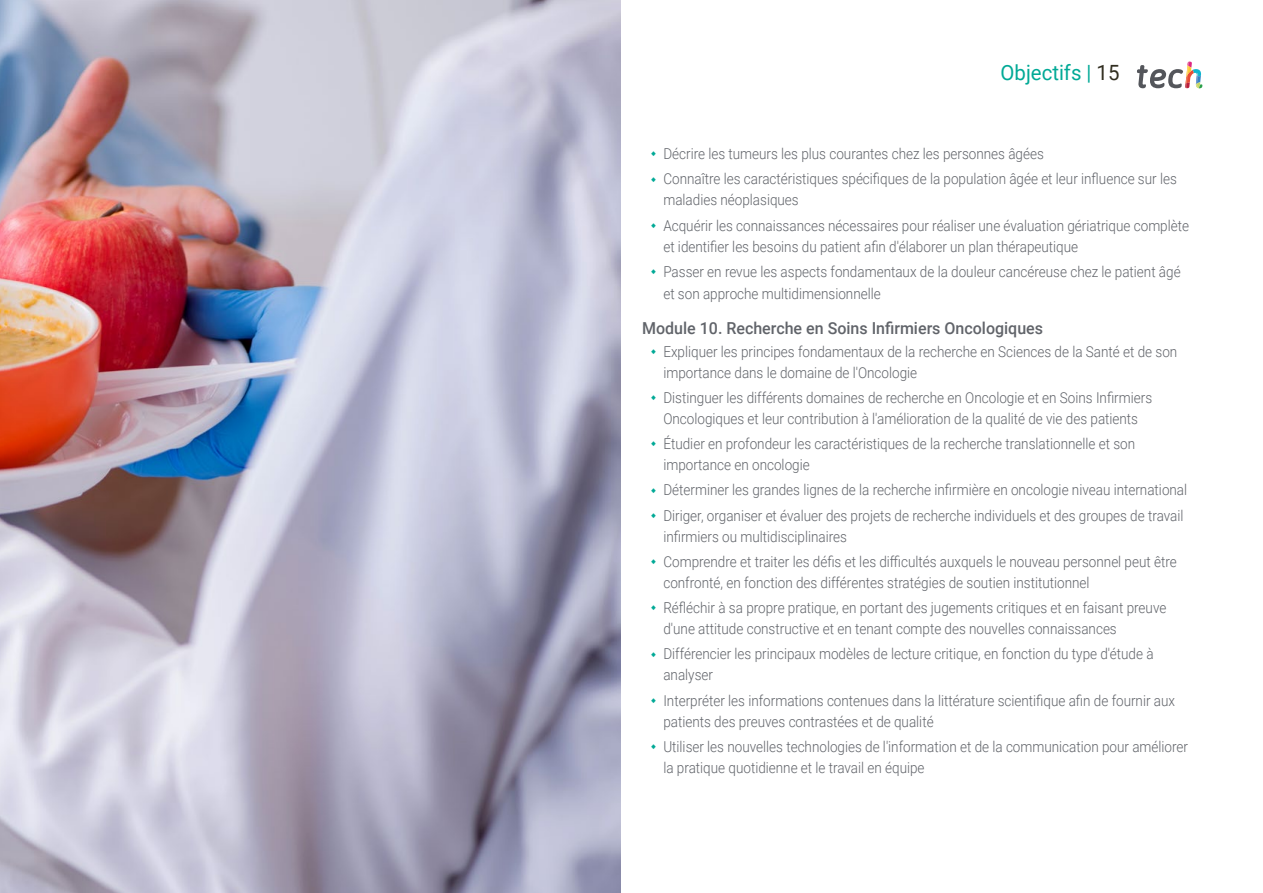
<style>
.page{position:relative;width:1263px;height:893px;background:#fff}
.page>*{position:absolute;margin:0;border:0;box-sizing:border-box;transform-origin:0 0}
.t1{font:21px "Roboto";color:#00a996}
.t2{font:500 16.5px "Roboto";color:#61646a}
.t3{font:300 15px/25.2px "Roboto";color:#61646a;scale:.9 1}
.s1{color:#312e20}
</style>
<div class="page">
<img style="left:0;top:0;width:621px;height:893px">
<svg style="left:1137px;top:62px;width:65px;height:27px"></svg>
<h1 class="t1" style="left:1000px;top:57px;width:120px">Objectifs | <span class="s1">15</span></h1>
<p class="t3" style="left:663px;top:141px;width:572px">Décrire les tumeurs les plus courantes chez les personnes âgées<br>Connaître les caractéristiques spécifiques de la population âgée et leur influence sur les</p>
<p class="t3" style="left:663px;top:187px;width:586px">maladies néoplasiques<br>Acquérir les connaissances nécessaires pour réaliser une évaluation gériatrique complète</p>
<p class="t3" style="left:663px;top:233px;width:576px">et identifier les besoins du patient afin d'élaborer un plan thérapeutique<br>Passer en revue les aspects fondamentaux de la douleur cancéreuse chez le patient âgé</p>
<p class="t3" style="left:663px;top:281px;width:243px">et son approche multidimensionnelle</p>
<p class="t2" style="left:642px;top:316px;width:402px">Module 10. Recherche en Soins Infirmiers Oncologiques</p>
<p class="t3" style="left:663px;top:340px;width:572px;line-height:21px">Expliquer les principes fondamentaux de la recherche en Sciences de la Santé et de son importance dans le domaine de l'Oncologie</p>
<p class="t3" style="left:663px;top:386px;width:545px;line-height:21px">Distinguer les différents domaines de recherche en Oncologie et en Soins Infirmiers<br>Oncologiques et leur contribution à l'amélioration de la qualité de vie des patients</p>
<p class="t3" style="left:663px;top:433px;width:526px;line-height:21px">Étudier en profondeur les caractéristiques de la recherche translationnelle et son importance en oncologie</p>
<p class="t3" style="left:663px;top:477px;width:583px">Déterminer les grandes lignes de la recherche infirmière en oncologie niveau international<br>Diriger, organiser et évaluer des projets de recherche individuels et des groupes de travail</p>
<p class="t3" style="left:663px;top:523px;width:572px">infirmiers ou multidisciplinaires<br>Comprendre et traiter les défis et les difficultés auxquels le nouveau personnel peut être</p>
<p class="t3" style="left:663px;top:569px;width:560px">confronté, en fonction des différentes stratégies de soutien institutionnel<br>Réfléchir à sa propre pratique, en portant des jugements critiques et en faisant preuve</p>
<p class="t3" style="left:663px;top:616px;width:546px">d'une attitude constructive et en tenant compte des nouvelles connaissances<br>Différencier les principaux modèles de lecture critique, en fonction du type d'étude à</p>
<p class="t3" style="left:663px;top:662px;width:570px">analyser<br>Interpréter les informations contenues dans la littérature scientifique afin de fournir aux</p>
<p class="t3" style="left:663px;top:708px;width:585px">patients des preuves contrastées et de qualité<br>Utiliser les nouvelles technologies de l'information et de la communication pour améliorer</p>
<p class="t3" style="left:663px;top:754px;width:292px">la pratique quotidienne et le travail en équipe</p>
</div>
